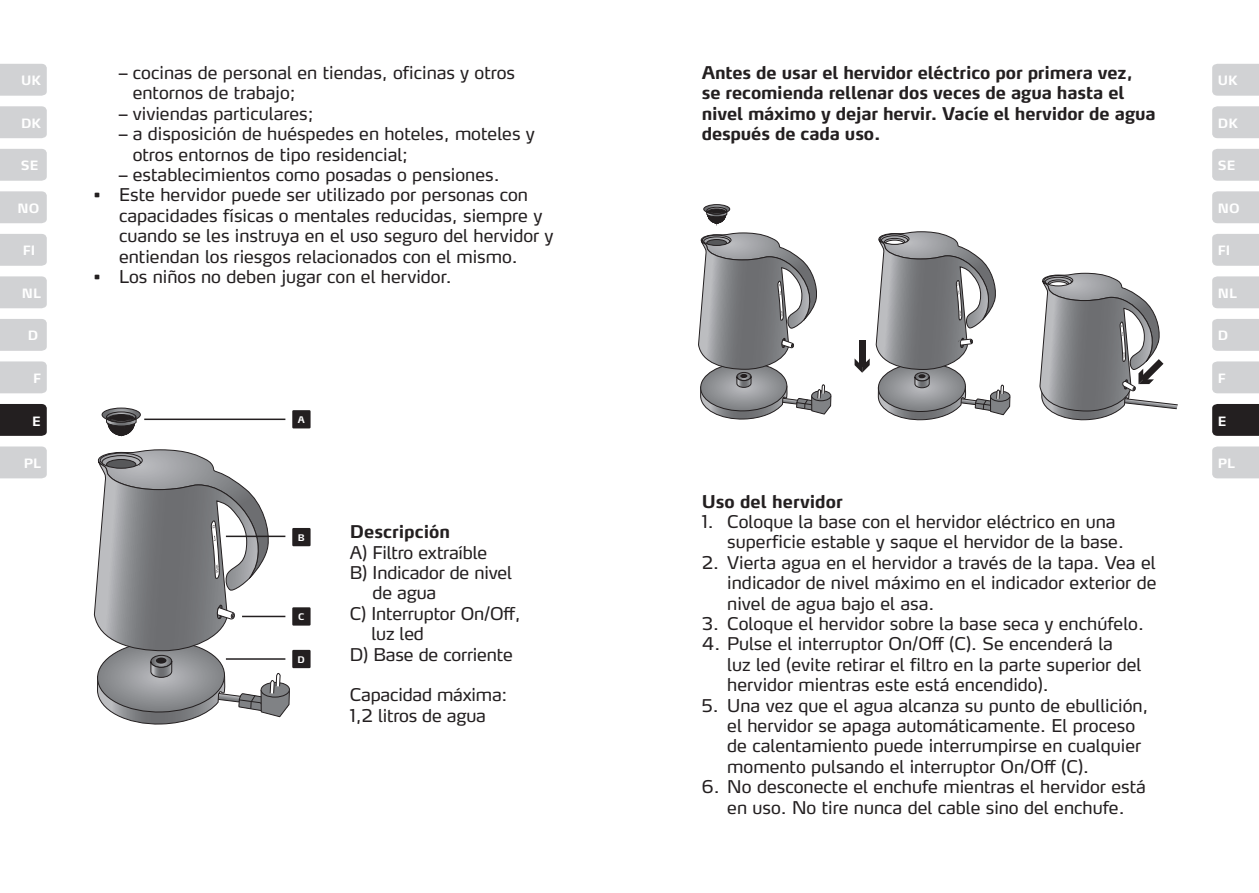
<style>
.page{position:relative;width:1259px;height:893px;background:#fff}
.page>*{position:absolute;margin:0;border:0;box-sizing:border-box;transform-origin:0 0}
.Regular{font:17.4px/20.4px "Max LF";color:#231f20}
.Bold{font:700 17.4px/20.4px "Max LF";letter-spacing:-.01em;color:#231f20}
.t1{font:700 12.75px "Max LF";color:#fff}
.t2{font:700 9px "Max LF";color:#fff}
</style>
<div class="page">
<svg style="left:94px;top:407px;width:196px;height:318px"></svg>
<div style="left:292px;top:410px;width:18px;height:18px;background:#231f20"></div>
<div style="left:292px;top:528px;width:18px;height:18px;background:#231f20"></div>
<div style="left:292px;top:607px;width:18px;height:19px;background:#231f20"></div>
<div style="left:292px;top:650px;width:18px;height:18px;background:#231f20"></div>
<hr style="left:226px;top:536px;width:59px;height:1px;background:#231f20">
<hr style="left:144px;top:419px;width:141px;height:1px;background:#231f20">
<hr style="left:226px;top:658px;width:59px;height:2px;background:#231f20">
<hr style="left:242px;top:616px;width:43px;height:1px;background:#231f20">
<svg style="left:854px;top:231px;width:156px;height:189px"></svg>
<svg style="left:1039px;top:272px;width:138px;height:148px"></svg>
<svg style="left:698px;top:204px;width:133px;height:216px"></svg>
<div style="left:0;top:404px;width:47px;height:32px;background:#231f20"></div>
<div style="left:0;top:361px;width:47px;height:32px;background:#d1d2d4"></div>
<div style="left:0;top:319px;width:47px;height:32px;background:#d1d2d4"></div>
<div style="left:0;top:276px;width:47px;height:32px;background:#d1d2d4"></div>
<div style="left:0;top:234px;width:47px;height:32px;background:#d1d2d4"></div>
<div style="left:0;top:191px;width:47px;height:32px;background:#d1d2d4"></div>
<div style="left:0;top:149px;width:47px;height:32px;background:#d1d2d4"></div>
<div style="left:0;top:106px;width:47px;height:32px;background:#d1d2d4"></div>
<div style="left:0;top:64px;width:47px;height:32px;background:#d1d2d4"></div>
<div style="left:1212px;top:404px;width:47px;height:32px;background:#231f20"></div>
<div style="left:1212px;top:361px;width:47px;height:32px;background:#d1d2d4"></div>
<div style="left:1212px;top:319px;width:47px;height:32px;background:#d1d2d4"></div>
<div style="left:1212px;top:276px;width:47px;height:32px;background:#d1d2d4"></div>
<div style="left:1212px;top:234px;width:47px;height:32px;background:#d1d2d4"></div>
<div style="left:1212px;top:191px;width:47px;height:32px;background:#d1d2d4"></div>
<div style="left:1212px;top:149px;width:47px;height:32px;background:#d1d2d4"></div>
<div style="left:1212px;top:106px;width:47px;height:32px;background:#d1d2d4"></div>
<div style="left:1212px;top:64px;width:47px;height:32px;background:#d1d2d4"></div>
<div style="left:0;top:446px;width:47px;height:32px;background:#d1d2d4"></div>
<div style="left:1212px;top:446px;width:47px;height:32px;background:#d1d2d4"></div>
<p class="t1" style="left:21px;top:73px;width:21px">UK</p>
<p class="t1" style="left:21px;top:115px;width:21px">DK</p>
<p class="t1" style="left:21px;top:158px;width:19px">SE</p>
<p class="t1" style="left:18px;top:200px;width:23px">NO</p>
<p class="t1" style="left:23px;top:243px;width:14px">FI</p>
<p class="t1" style="left:22px;top:285px;width:21px">NL</p>
<p class="t1" style="left:28px;top:328px;width:12px">D</p>
<p class="t1" style="left:33px;top:370px;width:9px">F</p>
<p class="t1" style="left:32px;top:413px;width:10px">E</p>
<p class="Regular" style="left:133px;top:62px;width:384px;text-indent:-14px">– cocinas de personal en tiendas, oficinas y otros entornos de trabajo;</p>
<p class="Regular" style="left:119px;top:103px;width:196px">– viviendas particulares;</p>
<p class="Regular" style="left:133px;top:123px;width:403px;text-indent:-14px">– a disposición de huéspedes en hoteles, moteles y otros entornos de tipo residencial;</p>
<p class="Regular" style="left:119px;top:164px;width:382px">– establecimientos como posadas o pensiones.</p>
<p class="Regular" style="left:119px;top:185px;width:436px;text-indent:-26px">• Este hervidor puede ser utilizado por personas con capacidades físicas o mentales reducidas, siempre y cuando se les instruya en el uso seguro del hervidor y entiendan los riesgos relacionados con el mismo.</p>
<p class="Regular" style="left:94px;top:266px;width:359px">• Los niños no deben jugar con el hervidor.</p>
<p class="t2" style="left:298px;top:414px;width:9px">A</p>
<p class="Bold" style="left:702px;top:62px;width:455px">Antes de usar el hervidor eléctrico por primera vez, se recomienda rellenar dos veces de agua hasta el nivel máximo y dejar hervir. Vacíe el hervidor de agua después de cada uso.</p>
<p class="t1" style="left:1218px;top:73px;width:21px">UK</p>
<p class="t1" style="left:1218px;top:115px;width:21px">DK</p>
<p class="t1" style="left:1218px;top:158px;width:19px">SE</p>
<p class="t1" style="left:1218px;top:200px;width:23px">NO</p>
<p class="t1" style="left:1218px;top:243px;width:14px">FI</p>
<p class="t1" style="left:1218px;top:285px;width:21px">NL</p>
<p class="t1" style="left:1218px;top:328px;width:12px">D</p>
<p class="t1" style="left:1218px;top:370px;width:9px">F</p>
<p class="t1" style="left:1218px;top:413px;width:10px">E</p>
<p class="t1" style="left:24px;top:455px;width:19px">PL</p>
<p class="t1" style="left:1218px;top:455px;width:19px">PL</p>
<p class="t2" style="left:298px;top:532px;width:8px">B</p>
<p class="t2" style="left:298px;top:611px;width:8px">C</p>
<p class="t2" style="left:298px;top:654px;width:9px">D</p>
<p class="Bold" style="left:350px;top:521px;width:102px">Descripción</p>
<p class="Regular" style="left:350px;top:542px;width:139px">A) Filtro extraíble</p>
<p class="Regular" style="left:373px;top:562px;width:141px;text-indent:-23px">B) Indicador de nivel de agua</p>
<p class="Regular" style="left:371px;top:603px;width:151px;text-indent:-22px">C) Interruptor On/Off, luz led</p>
<p class="Regular" style="left:350px;top:644px;width:164px">D) Base de corriente</p>
<p class="Regular" style="left:350px;top:684px;width:159px">Capacidad máxima:</p>
<p class="Regular" style="left:350px;top:705px;width:138px">1,2 litros de agua</p>
<p class="Bold" style="left:702px;top:491px;width:142px">Uso del hervidor</p>
<p class="Regular" style="left:727px;top:511px;width:398px;text-indent:-26px">1. Coloque la base con el hervidor eléctrico en una superficie estable y saque el hervidor de la base.</p>
<p class="Regular" style="left:727px;top:552px;width:431px;text-align:justify;text-indent:-26px">2. Vierta agua en el hervidor a través de la tapa. Vea el indicador de nivel máximo en el indicador exterior de nivel de agua bajo el asa.</p>
<p class="Regular" style="left:702px;top:613px;width:443px">3. Coloque el hervidor sobre la base seca y enchúfelo.</p>
<p class="Regular" style="left:727px;top:633px;width:416px;text-indent:-26px">4. Pulse el interruptor On/Off (C). Se encenderá la<br>luz led (evite retirar el filtro en la parte superior del hervidor mientras este está encendido).</p>
<p class="Regular" style="left:727px;top:695px;width:423px;text-indent:-26px">5. Una vez que el agua alcanza su punto de ebullición, el hervidor se apaga automáticamente. El proceso de calentamiento puede interrumpirse en cualquier momento pulsando el interruptor On/Off (C).</p>
<p class="Regular" style="left:702px;top:776px;width:445px;text-align:center">6. No desconecte el enchufe mientras el hervidor está en uso. No tire nunca del cable sino del enchufe.</p>
</div>
